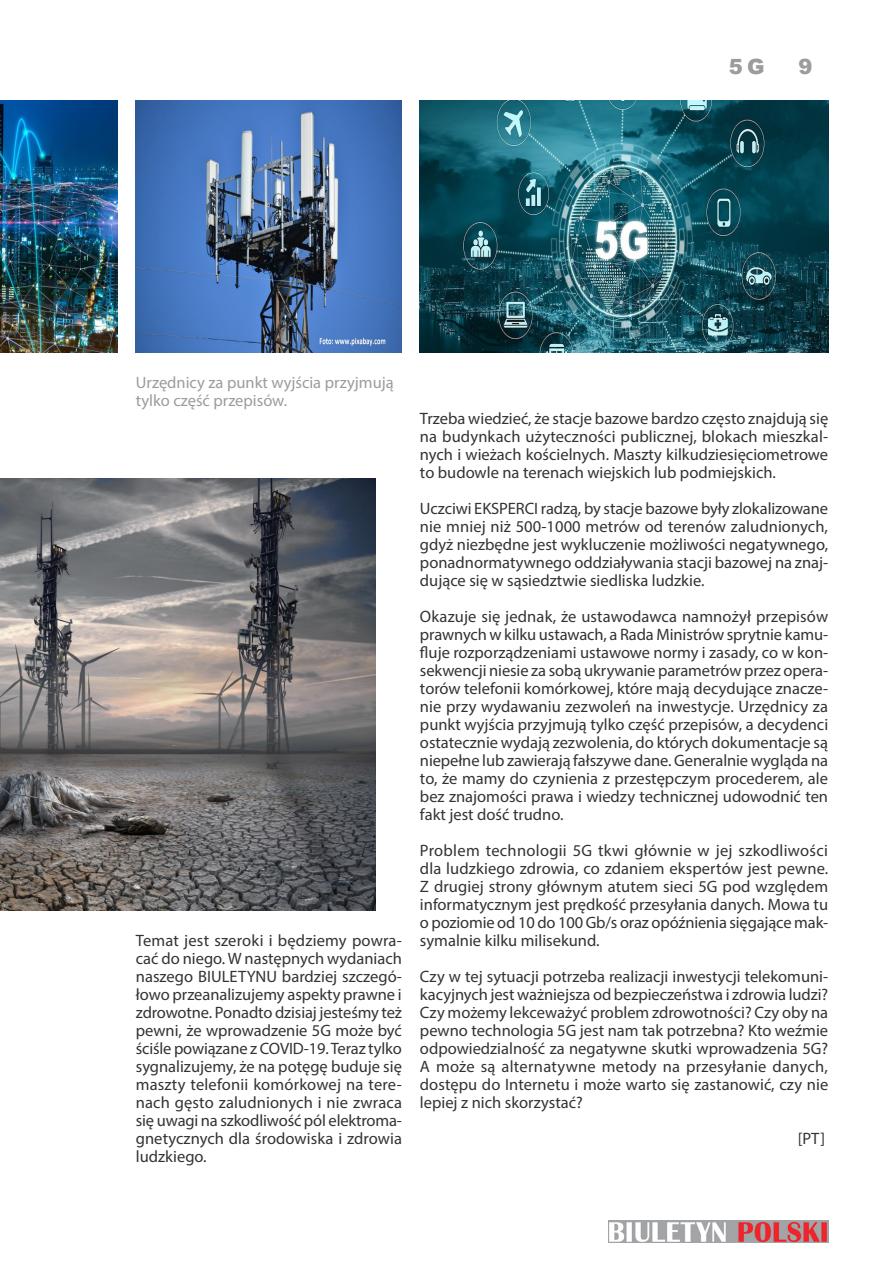
<style>
.page{position:relative;width:893px;height:1263px;background:#fff}
.page>*{position:absolute;margin:0;border:0;box-sizing:border-box;transform-origin:0 0}
.Header_master_page{font:900 21px "Arial";color:#9a9c9e}
.Body{font:16.5px/18px "Myriad Pro";color:#323332;text-align:justify}
.Caption_italic_gray{font:16.5px/18px "Myriad Pro";color:#9a9c9e}
</style>
<div class="page">
<img style="left:609px;top:1221px;width:219px;height:21px">
<img style="left:136px;top:100px;width:266px;height:252px">
<img style="left:420px;top:100px;width:408px;height:252px">
<img style="left:0;top:100px;width:118px;height:252px">
<img style="left:0;top:478px;width:375px;height:432px">
<p class="Header_master_page" style="left:729px;top:52px;width:37px">5G</p>
<p class="Header_master_page" style="left:798px;top:52px;width:16px">9</p>
<p class="Caption_italic_gray" style="left:136px;top:373px;width:259px">Urzędnicy za punkt wyjścia przyjmują tylko część przepisów.</p>
<p class="Body" style="left:136px;top:931px;width:268px">Temat jest szeroki i będziemy powra&shy;cać do niego. W następnych wydaniach naszego BIULETYNU bardziej szczegó&shy;łowo przeanalizujemy aspekty prawne i zdrowotne. Ponadto dzisiaj jesteśmy też pewni, że wprowadzenie 5G może być ściśle powiązane z COVID-19. Teraz tylko sygnalizujemy, że na potęgę buduje się maszty telefonii komórkowej na tere&shy;nach gęsto zaludnionych i nie zwraca się uwagi na szkodliwość pól elektroma&shy;gnetycznych dla środowiska i zdrowia ludzkiego.</p>
<p class="Body" style="left:420px;top:409px;width:410px">Trzeba wiedzieć, że stacje bazowe bardzo często znajdują się na budynkach użyteczności publicznej, blokach mieszkal&shy;nych i wieżach kościelnych. Maszty kilkudziesięciometrowe to budowle na terenach wiejskich lub podmiejskich.</p>
<p class="Body" style="left:420px;top:499px;width:410px">Uczciwi EKSPERCI radzą, by stacje bazowe były zlokalizowane nie mniej niż 500-1000 metrów od terenów zaludnionych, gdyż niezbędne jest wykluczenie możliwości negatywnego, ponadnormatywnego oddziaływania stacji bazowej na znaj&shy;dujące się w sąsiedztwie siedliska ludzkie.</p>
<p class="Body" style="left:420px;top:607px;width:410px">Okazuje się jednak, że ustawodawca namnożył przepisów prawnych w kilku ustawach, a Rada Ministrów sprytnie kamu&shy;fluje rozporządzeniami ustawowe normy i zasady, co w kon&shy;sekwencji niesie za sobą ukrywanie parametrów przez opera&shy;torów telefonii komórkowej, które mają decydujące znacze&shy;nie przy wydawaniu zezwoleń na inwestycje. Urzędnicy za punkt wyjścia przyjmują tylko część przepisów, a decydenci ostatecznie wydają zezwolenia, do których dokumentacje są niepełne lub zawierają fałszywe dane. Generalnie wygląda na to, że mamy do czynienia z przestępczym procederem, ale bez znajomości prawa i wiedzy technicznej udowodnić ten fakt jest dość trudno.</p>
<p class="Body" style="left:420px;top:841px;width:410px">Problem technologii 5G tkwi głównie w jej szkodliwości dla ludzkiego zdrowia, co zdaniem ekspertów jest pewne.<br>Z drugiej strony głównym atutem sieci 5G pod względem informatycznym jest prędkość przesyłania danych. Mowa tu o poziomie od 10 do 100 Gb/s oraz opóźnienia sięgające mak&shy;symalnie kilku milisekund.</p>
<p class="Body" style="left:420px;top:967px;width:410px">Czy w tej sytuacji potrzeba realizacji inwestycji telekomuni&shy;kacyjnych jest ważniejsza od bezpieczeństwa i zdrowia ludzi?<br>Czy możemy lekceważyć problem zdrowotności? Czy oby na pewno technologia 5G jest nam tak potrzebna? Kto weźmie odpowiedzialność za negatywne skutki wprowadzenia 5G?<br>A może są alternatywne metody na przesyłanie danych, dostępu do Internetu i może warto się zastanowić, czy nie lepiej z nich skorzystać?</p>
<p class="Body" style="left:798px;top:1129px;width:29px">[PT]</p>
</div>
